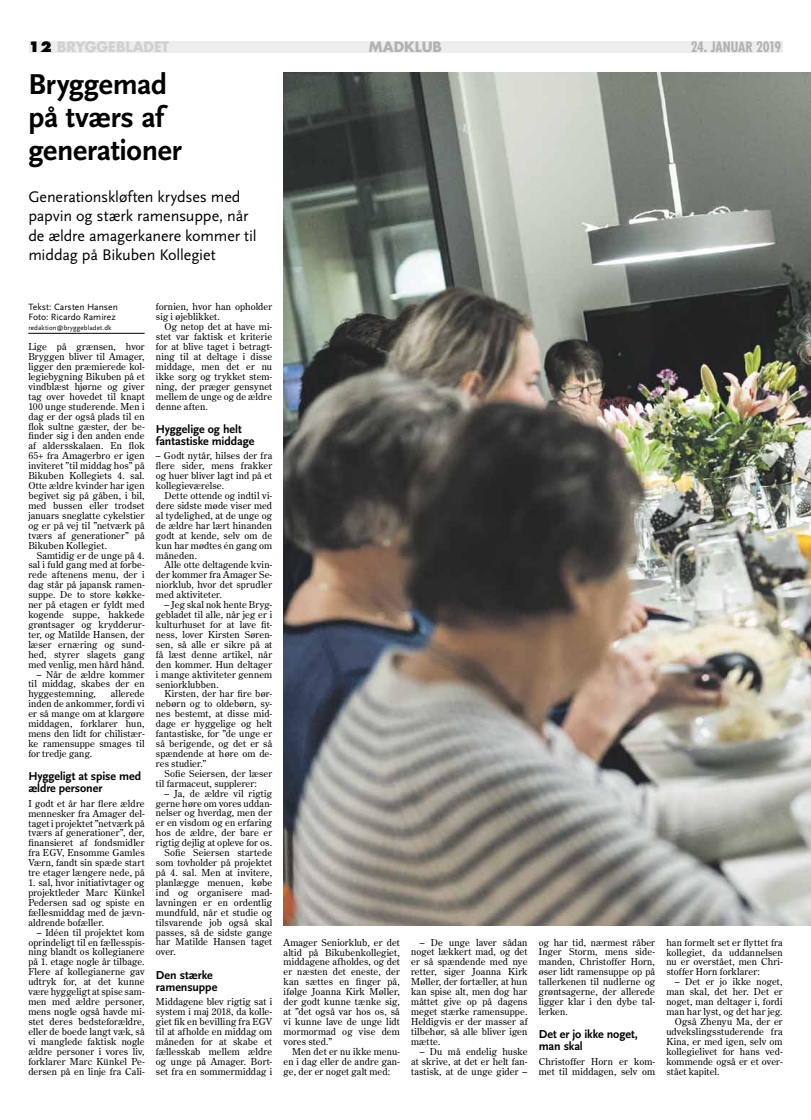
<style>
.page{position:relative;width:811px;height:1120px;background:#fff}
.page>*{position:absolute;margin:0;border:0;box-sizing:border-box;transform-origin:0 0}
.t1{font:700 30px/33px "Scala Sans";letter-spacing:-.01em;color:#000}
.t2{font:16px/19.2px "Scala Sans";letter-spacing:-.01em;color:#000}
.t3{font:700 14px "Futura";letter-spacing:-.005em;color:#d0d0d0}
.t4{font:700 condensed 14px "Futura";letter-spacing:-.02em;color:#b3b2b2}
.t5{font:700 14px "Futura";color:#b3b2b2}
.t6{font:700 12px/12px "Scala Sans";letter-spacing:-.01em;color:#000}
.t7{font:9.5px/9.9px "Century Old Style Std";letter-spacing:.01em;color:#000;text-align:justify}
.t8{font:9.5px/9.9px "Scala Sans";color:#000}
.t9{font:7px "Scala Sans";letter-spacing:.015em;color:#000}
.s1{font-weight:800;color:#000}
</style>
<div class="page">
<div style="left:29px;top:41px;width:753px;height:11px;background:#ededed"></div>
<hr style="left:28px;top:333px;width:117px;height:1px;background:#000">
<img style="left:283px;top:72px;width:528px;height:854px">
<h3 class="t3" style="left:28px;top:38px;width:142px"><span class="s1">12</span> BRYGGEBLADET</h3>
<h3 class="t5" style="left:369px;top:38px;width:13px">Mad</h3>
<h3 class="t5" style="left:404px;top:38px;width:28px">klub</h3>
<h3 class="t4" style="left:691px;top:38px;width:92px">24. JANUAR 2019</h3>
<h1 class="t1" style="left:28px;top:69px;width:155px">Bryggemad på tværs af generationer</h1>
<h2 class="t2" style="left:28px;top:188px;width:230px">Generationskløften krydses med papvin og stærk ramensuppe, når de ældre amagerkanere kommer til middag på Bikuben Kollegiet</h2>
<p class="t8" style="left:28px;top:303px;width:91px">Tekst: Carsten Hansen<br>Foto: Ricardo Ramirez</p>
<p class="t9" style="left:28px;top:324px;width:85px">redaktion@bryggebladet.dk</p>
<p class="t7" style="left:28px;top:342px;width:118px">Lige på grænsen, hvor Bryggen bliver til Amager, ligger den præmierede kol&shy;legiebygning Bikuben på et vindblæst hjørne og giver tag over hovedet til knapt 100 unge studerende. Men i dag er der også plads til en flok sultne gæster, der be&shy;finder sig i den anden ende af aldersskalaen. En flok 65+ fra Amagerbro er igen inviteret ”til middag hos” på Bikuben Kollegiets 4. sal.<br>Otte ældre kvinder har igen begivet sig på gåben, i bil, med bussen eller trodset januars sneglatte cykelstier og er på vej til ”netværk på tværs af generationer” på Bikuben Kollegiet.</p>
<p class="t7" style="left:28px;top:550px;width:118px;text-indent:9px">Samtidig er de unge på 4. sal i fuld gang med at forbe&shy;rede aftenens menu, der i dag står på japansk ramen&shy;suppe. De to store køkke&shy;ner på etagen er fyldt med kogende suppe, hakkede grøntsager og krydderur&shy;ter, og Matilde Hansen, der læser ernæring og sund&shy;hed, styrer slagets gang med venlig, men hård hånd.</p>
<p class="t7" style="left:28px;top:669px;width:118px;text-indent:9px">– Når de ældre kommer til middag, skabes der en hyggestemning,</p>
<p class="t7" style="left:156px;top:302px;width:118px">fornien, hvor han opholder sig i øjeblikket.</p>
<p class="t7" style="left:156px;top:322px;width:118px;text-indent:9px">Og netop det at have mi&shy;stet var faktisk et kriterie for at blive taget i betragt&shy;ning til at deltage i disse middage, men det er nu ikke sorg og trykket stem&shy;ning, der præger gensynet mellem de unge og de ældre denne aften.</p>
<p class="t6" style="left:156px;top:423px;width:100px">Hyggelige og helt fantastiske middage</p>
<p class="t7" style="left:156px;top:451px;width:118px">– Godt nytår, hilses der fra flere sider, mens frakker og huer bliver lagt ind på et kollegieværelse.</p>
<p class="t7" style="left:156px;top:490px;width:118px;text-indent:9px">Dette ottende og indtil vi&shy;dere sidste møde viser med al tydelighed, at de unge og de ældre har lært hinanden godt at kende, selv om de kun har mødtes én gang om måneden.</p>
<p class="t7" style="left:156px;top:560px;width:118px;text-indent:9px">Alle otte deltagende kvin&shy;der kommer fra Amager Se&shy;niorklub, hvor det sprudler med aktiviteter.</p>
<p class="t7" style="left:156px;top:599px;width:118px;text-indent:9px">– Jeg skal nok hente Bryg&shy;gebladet til alle, når jeg er i kulturhuset for at lave fit&shy;ness, lover Kirsten Søren&shy;sen, så alle er sikre på at få læst denne artikel, når den kommer. Hun deltager i mange aktiviteter gennem seniorklubben.</p>
<p class="t7" style="left:156px;top:689px;width:118px;text-indent:9px">Kirsten, der har fire bør&shy;nebørn og to oldebørn, sy&shy;nes bestemt, at disse mid&shy;dage er hyggelige og helt fantastiske, for ”de unge er så berigende, og det er så spændende at høre om de&shy;res studier.”</p>
<p class="t7" style="left:156px;top:768px;width:118px;text-indent:9px">Sofie Seiersen, der læser til farmaceut, supplerer:</p>
<p class="t7" style="left:164px;top:788px;width:109px">– Ja, de ældre vil rigtig</p>
<p class="t7" style="left:156px;top:798px;width:118px">gerne høre om vores uddan-</p>
<p class="t7" style="left:156px;top:808px;width:118px">nelser og hverdag, men der</p>
<p class="t7" style="left:156px;top:818px;width:118px">er en visdom og en erfaring</p>
<p class="t7" style="left:156px;top:828px;width:118px">hos de ældre, der bare er</p>
<p class="t7" style="left:156px;top:837px;width:118px">rigtig dejlig at opleve for os.</p>
<p class="t7" style="left:164px;top:847px;width:109px">Sofie Seiersen startede</p>
<p class="t7" style="left:156px;top:857px;width:118px">som tovholder på projektet</p>
<p class="t7" style="left:156px;top:867px;width:118px">på 4. sal. Men at invitere,</p>
<p class="t7" style="left:156px;top:877px;width:118px">planlægge menuen, købe</p>
<p class="t7" style="left:156px;top:887px;width:118px">ind og organisere mad-</p>
<p class="t7" style="left:156px;top:897px;width:118px">lavningen er en ordentlig</p>
<p class="t7" style="left:156px;top:907px;width:118px">mundfuld, når et studie og</p>
<p class="t7" style="left:156px;top:917px;width:118px">tilsvarende job også skal</p>
<p class="t7" style="left:156px;top:927px;width:118px">passes, så de sidste gange</p>
<p class="t7" style="left:156px;top:937px;width:118px">har Matilde Hansen taget</p>
<p class="t7" style="left:156px;top:947px;width:21px">over.</p>
<p class="t6" style="left:156px;top:969px;width:63px">Den stærke ramensuppe</p>
<p class="t7" style="left:156px;top:996px;width:118px">Middagene blev rigtig sat i system i maj 2018, da kolle&shy;giet fik en bevilling fra EGV til at afholde en middag om måneden for at skabe et fællesskab mellem ældre og unge på Amager. Bort&shy;set fra en sommermiddag i</p>
<p class="t7" style="left:28px;top:689px;width:118px;text-indent:82px">allerede inden de ankommer, fordi vi er så mange om at klargøre middagen, forklarer hun, mens den lidt for chilistær&shy;ke ramensuppe smages til for tredje gang.</p>
<p class="t6" style="left:28px;top:771px;width:114px">Hyggeligt at spise med ældre personer</p>
<p class="t7" style="left:28px;top:798px;width:118px">I godt et år har flere ældre mennesker fra Amager del&shy;taget i projektet ”netværk på tværs af generationer”, der, finansieret af fondsmidler fra EGV, Ensomme Gamles Værn, fandt sin spæde start tre etager længere nede, på</p>
<p class="t7" style="left:28px;top:877px;width:118px">1. sal, hvor initiativtager og projektleder Marc Künkel Pedersen sad og spiste en fællesmiddag med de jævn&shy;aldrende bofæller.</p>
<p class="t7" style="left:28px;top:927px;width:118px;text-indent:9px">– Idéen til projektet kom oprindeligt til en fællesspis&shy;ning blandt os kollegianere på 1. etage nogle år tilbage.<br>Flere af kollegianerne gav udtryk for, at det kunne være hyggeligt at spise sam&shy;men med ældre personer, mens nogle også havde mi&shy;stet deres bedsteforældre, eller de boede langt væk, så vi manglede faktisk nogle ældre personer i vores liv, forklarer Marc Künkel Pe&shy;dersen på en linje fra Cali-</p>
<p class="t7" style="left:539px;top:937px;width:118px">og har tid, nærmest råber Inger Storm, mens side&shy;manden, Christoffer Horn, øser lidt ramensuppe op på tallerkenen til nudlerne og grøntsagerne, der allerede ligger klar i den dybe tal&shy;lerken.</p>
<p class="t6" style="left:539px;top:1029px;width:101px">Det er jo ikke noget, man skal</p>
<p class="t7" style="left:539px;top:1056px;width:118px">Christoffer Horn er kom&shy;met til middagen, selv om</p>
<p class="t7" style="left:411px;top:937px;width:118px;text-indent:9px">– De unge laver sådan noget lækkert mad, og det er så spændende med nye retter, siger Joanna Kirk Møller, der fortæller, at hun kan spise alt, men dog har måttet give op på dagens meget stærke ramensuppe.<br>Heldigvis er der masser af tilbehør, så alle bliver igen mætte.</p>
<p class="t7" style="left:411px;top:1046px;width:118px;text-indent:9px">– Du må endelig huske at skrive, at det er helt fan&shy;tastisk, at de unge gider –</p>
<p class="t7" style="left:283px;top:937px;width:118px">Amager Seniorklub, er det altid på Bikubenkollegiet, middagene afholdes, og det er næsten det eneste, der kan sættes en finger på, ifølge Joanna Kirk Møller, der godt kunne tænke sig, at ”det også var hos os, så vi kunne lave de unge lidt mormormad og vise dem vores sted.”</p>
<p class="t7" style="left:283px;top:1046px;width:118px;text-indent:9px">Men det er nu ikke menu&shy;en i dag eller de andre gan&shy;ge, der er noget galt med:</p>
<p class="t7" style="left:666px;top:937px;width:118px">han formelt set er flyttet fra kollegiet, da uddannelsen nu er overstået, men Chri&shy;stoffer Horn forklarer:</p>
<p class="t7" style="left:675px;top:976px;width:109px">– Det er jo ikke noget,</p>
<p class="t7" style="left:666px;top:986px;width:118px">man skal, det her. Det er</p>
<p class="t7" style="left:666px;top:996px;width:118px">noget, man deltager i, fordi</p>
<p class="t7" style="left:666px;top:1006px;width:118px">man har lyst, og det har jeg.</p>
<p class="t7" style="left:675px;top:1016px;width:109px">Også Zhenyu Ma, der er</p>
<p class="t7" style="left:666px;top:1026px;width:118px">udvekslingsstuderende fra</p>
<p class="t7" style="left:666px;top:1036px;width:118px">Kina, er med igen, selv om</p>
<p class="t7" style="left:666px;top:1046px;width:118px">kollegielivet for hans ved-</p>
<p class="t7" style="left:666px;top:1056px;width:118px">kommende også er et over-</p>
<p class="t7" style="left:666px;top:1066px;width:55px">stået kapitel.</p>
</div>
